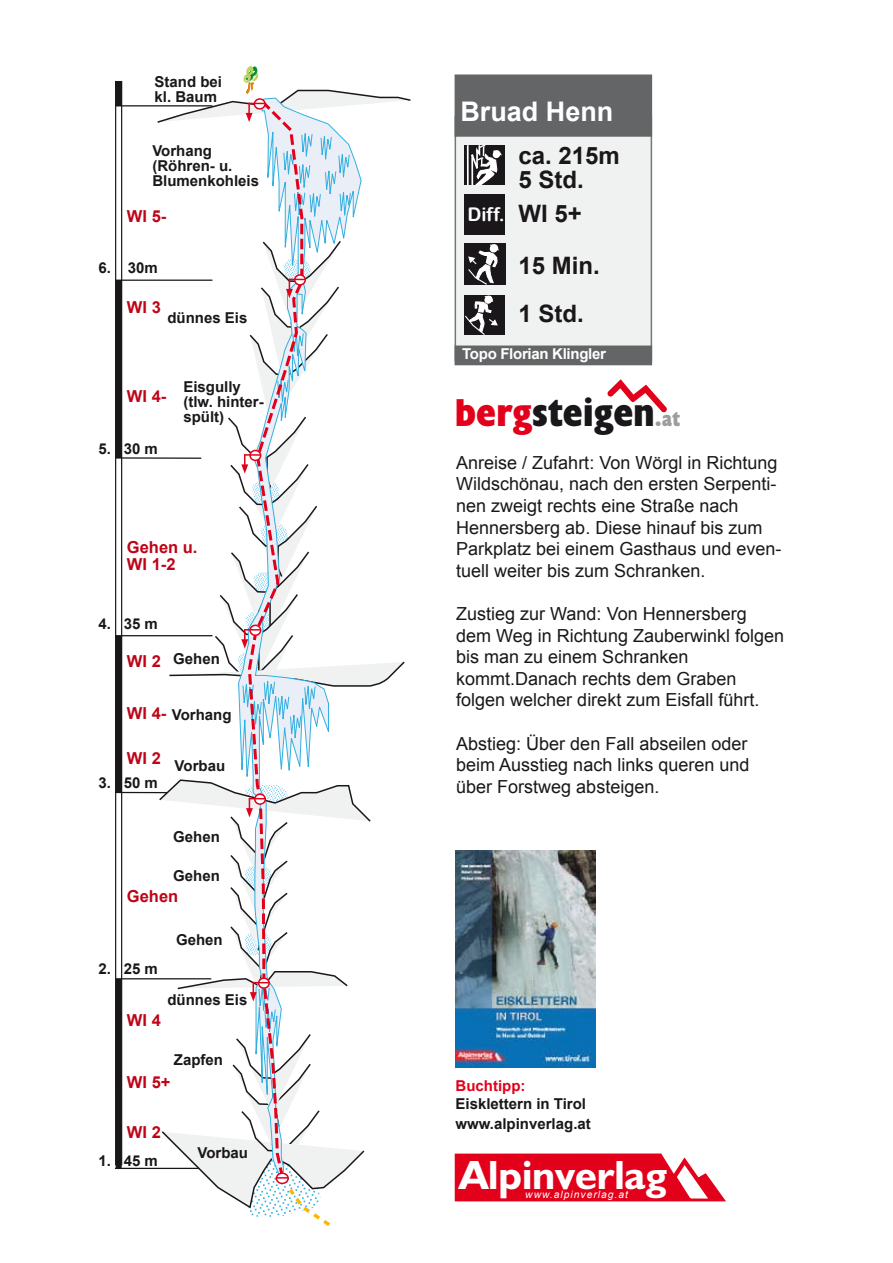
<style>
.page{position:relative;width:893px;height:1263px;background:#fff}
.page>*{position:absolute;margin:0;border:0;box-sizing:border-box;transform-origin:0 0}
.t1{font:700 40.95px "Humanist 521 BT";color:#fff}
.t2{font:700 condensed 39.3px "Humanist 521 BT Xtra";color:#1a171b;scale:1.05 1}
.t3{font:700 27px "Arial";color:#fff}
.t4{font:700 24px/51.6px "Arial";color:#1a171b}
.t5{font:18.9px "Arial Rounded MT Bold";color:#fff}
.t6{font:18px/21.6px "Arial";color:#1a171b}
.t7{font:700 16.5px/16.5px "Arial";color:#be0418}
.t8{font:700 15px/15px "Arial";color:#1a171b}
.t9{font:700 15px "Arial";letter-spacing:-.02em;color:#fff}
.t10{font:700 15px "Arial";color:#e2001a}
.t11{font:italic 10.2px "Arial";letter-spacing:.1em;color:#fff}
.s1{font-size:16.5px;color:#be0418}
.s2{color:#e2001a}
.s3{font-size:21px;color:#9c9d9f}
</style>
<div class="page">
<div style="left:115px;top:80px;width:7px;height:1085px;border:1px solid #1a171b"></div>
<div style="left:116px;top:635px;width:6px;height:157px;background:#1a171b"></div>
<div style="left:116px;top:979px;width:6px;height:189px;background:#1a171b"></div>
<hr style="left:115px;top:1168px;width:91px;height:1px;background:#1a171b">
<hr style="left:116px;top:978px;width:95px;height:1px;background:#1a171b">
<hr style="left:116px;top:792px;width:85px;height:1px;background:#1a171b">
<hr style="left:116px;top:635px;width:96px;height:1px;background:#1a171b">
<div style="left:116px;top:280px;width:6px;height:178px;background:#1a171b"></div>
<div style="left:116px;top:81px;width:6px;height:25px;background:#1a171b"></div>
<hr style="left:116px;top:457px;width:85px;height:2px;background:#1a171b">
<hr style="left:116px;top:280px;width:96px;height:1px;background:#1a171b">
<hr style="left:116px;top:105px;width:96px;height:1px;background:#1a171b">
<img style="left:456px;top:850px;width:139px;height:217px">
<div style="left:455px;top:116px;width:197px;height:245px;background:#f0f1f1;border:2px solid #757678"></div>
<div style="left:455px;top:74px;width:197px;height:63px;background:#646567;border:2px solid #646567"></div>
<div style="left:464px;top:194px;width:41px;height:40px;background:#1a171b"></div>
<div style="left:455px;top:345px;width:197px;height:20px;background:#646567;border:2px solid #646567"></div>
<div style="left:464px;top:244px;width:41px;height:41px;background:#1a171b"></div>
<svg style="left:468px;top:244px;width:31px;height:41px"></svg>
<div style="left:464px;top:295px;width:40px;height:40px;background:#1a171b"></div>
<svg style="left:465px;top:295px;width:33px;height:40px"></svg>
<div style="left:465px;top:145px;width:40px;height:40px;background:#1a171b"></div>
<svg style="left:471px;top:145px;width:31px;height:40px"></svg>
<hr style="left:467px;top:145px;width:2px;height:40px;background:#fff">
<svg style="left:607px;top:379px;width:60px;height:33px"></svg>
<svg style="left:454px;top:1153px;width:272px;height:48px;background:#e6253c"></svg>
<div style="left:449px;top:1201px;width:282px;height:6px;border:2px solid #fff"></div>
<div style="left:684px;top:1202px;width:39px;height:6px;background:#fff"></div>
<svg style="left:246px;top:227px;width:59px;height:552px"></svg>
<svg style="left:156px;top:66px;width:255px;height:161px"></svg>
<svg style="left:168px;top:239px;width:237px;height:509px"></svg>
<svg style="left:158px;top:779px;width:213px;height:447px"></svg>
<p class="t8" style="left:155px;top:75px;width:69px">Stand bei kl. Baum</p>
<p class="t8" style="left:152px;top:144px;width:108px">Vorhang (Röhren- u.<br>Blumenkohleis</p>
<p class="t7" style="left:127px;top:208px;width:41px">WI 5-</p>
<p class="t8" style="left:99px;top:261px;width:61px">6. 30m</p>
<p class="t7" style="left:127px;top:300px;width:35px">WI 3</p>
<p class="t8" style="left:167px;top:311px;width:82px">dünnes Eis</p>
<p class="t7" style="left:127px;top:389px;width:41px">WI 4-</p>
<p class="t8" style="left:99px;top:441px;width:61px">5. 30 m</p>
<p class="t8" style="left:183px;top:379px;width:82px">Eisgully (tlw. hinter&shy;spült)</p>
<p class="t7" style="left:127px;top:540px;width:72px">Gehen u.<br>WI 1-2</p>
<p class="t8" style="left:99px;top:616px;width:61px">4. 35 m</p>
<p class="t8" style="left:173px;top:652px;width:48px">Gehen</p>
<p class="t7" style="left:127px;top:654px;width:35px">WI 2</p>
<p class="t8" style="left:127px;top:708px;width:106px"><span class="s1">WI 4-</span> Vorhang</p>
<p class="t7" style="left:127px;top:751px;width:35px">WI 2</p>
<p class="t8" style="left:99px;top:776px;width:61px">3. 50 m</p>
<p class="t8" style="left:175px;top:759px;width:52px">Vorbau</p>
<p class="t8" style="left:173px;top:830px;width:48px">Gehen</p>
<p class="t8" style="left:173px;top:869px;width:48px">Gehen</p>
<p class="t7" style="left:127px;top:889px;width:53px">Gehen</p>
<p class="t8" style="left:99px;top:962px;width:61px">2. 25 m</p>
<p class="t8" style="left:176px;top:933px;width:48px">Gehen</p>
<p class="t8" style="left:167px;top:993px;width:82px">dünnes Eis</p>
<p class="t7" style="left:127px;top:1012px;width:35px">WI 4</p>
<p class="t8" style="left:174px;top:1052px;width:51px">Zapfen</p>
<p class="t7" style="left:127px;top:1075px;width:45px">WI 5+</p>
<p class="t7" style="left:127px;top:1125px;width:35px">WI 2</p>
<p class="t8" style="left:99px;top:1153px;width:61px">1. 45 m</p>
<p class="t8" style="left:198px;top:1145px;width:52px">Vorbau</p>
<h3 class="t3" style="left:460px;top:93px;width:155px">Bruad Henn</h3>
<p class="t5" style="left:467px;top:203px;width:39px">Diff.</p>
<h3 class="t4" style="left:518px;top:145px;width:103px;line-height:24px">ca. 215m<br>5 Std.</h3>
<h3 class="t4" style="left:518px;top:189px;width:83px">WI 5+<br>15 Min.</h3>
<h3 class="t4" style="left:518px;top:289px;width:67px">1 Std.</h3>
<p class="t9" style="left:462px;top:344px;width:145px">Topo Florian Klingler</p>
<h2 class="t2" style="left:455px;top:388px;width:216px"><span class="s2">berg</span>steigen<span class="s3">.at</span></h2>
<p class="t6" style="left:456px;top:452px;width:327px">Anreise / Zufahrt: Von Wörgl in Richtung Wildschönau, nach den ersten Serpenti&shy;nen zweigt rechts eine Straße nach Hennersberg ab. Diese hinauf bis zum Parkplatz bei einem Gasthaus und even&shy;tuell weiter bis zum Schranken.</p>
<p class="t6" style="left:456px;top:603px;width:329px">Zustieg zur Wand: Von Hennersberg dem Weg in Richtung Zauberwinkl folgen bis man zu einem Schranken kommt.Danach rechts dem Graben folgen welcher direkt zum Eisfall führt.</p>
<p class="t6" style="left:456px;top:733px;width:295px;text-align:justify">Abstieg: Über den Fall abseilen oder beim Ausstieg nach links queren und über Forstweg absteigen.</p>
<p class="t10" style="left:455px;top:1076px;width:71px">Buchtipp:</p>
<p class="t8" style="left:455px;top:1094px;width:137px;line-height:19.5px">Eisklettern in Tirol www.alpinverlag.at</p>
<h1 class="t1" style="left:459px;top:1149px;width:210px">Alpinverlag</h1>
<p class="t11" style="left:525px;top:1187px;width:104px">www.alpinverlag.at</p>
</div>
